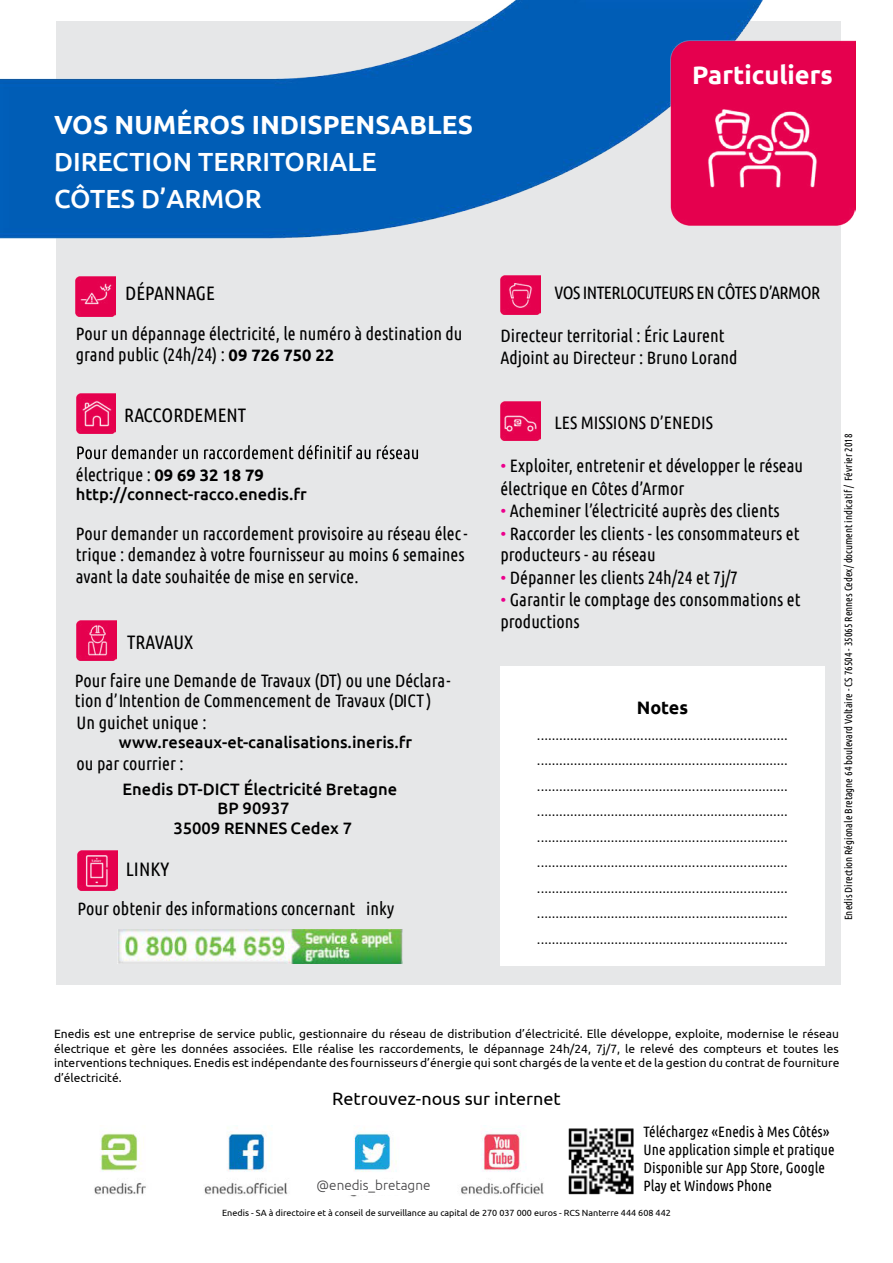
<style>
.page{position:relative;width:893px;height:1263px;background:#fff}
.page>*{position:absolute;margin:0;border:0;box-sizing:border-box;transform-origin:0 0}
.t1{font:500 26.25px/37.2px "Ubuntu";color:#fff}
.t2{font:700 26.25px "Ubuntu";color:#fff}
.t3{font:700 25.5px "Ubuntu";color:#fff}
.t4{font:19.5px "Ubuntu Condensed";color:#000}
.t5{font:18px/21.6px "Ubuntu Condensed";color:#000}
.t6{font:18px "Ubuntu Condensed";letter-spacing:-.03em;color:#000}
.t7{font:18px "Ubuntu";color:#000}
.t8{font:700 18px "Ubuntu";color:#000}
.t9{font:500 16.5px "Ubuntu";color:#000}
.t10{font:300 15px/25.5px "Ubuntu";color:#000;text-align:justify}
.t11{font:15px/18px "Ubuntu Condensed";color:#000}
.t12{font:300 13.5px "Ubuntu";color:#414042}
.t13{font:12px/14.4px "Ubuntu";color:#000;text-align:justify}
.t14{font:10.5px "Ubuntu Condensed";color:#000}
.t15{font:9px "Ubuntu";color:#000}
.s1{font-family:"Ubuntu";font-weight:700;font-size:16.5px}
.s2{color:#ec008c}
</style>
<div class="page">
<div style="left:56px;top:21px;width:785px;height:963px;background:#e6e7e8"></div>
<img style="left:0;top:0;width:805px;height:239px">
<img style="left:670px;top:40px;width:185px;height:185px">
<img style="left:651px;top:46px;width:205px;height:155px">
<svg style="left:77px;top:445px;width:341px;height:14px"></svg>
<img style="left:75px;top:276px;width:41px;height:41px">
<img style="left:76px;top:620px;width:41px;height:41px">
<img style="left:76px;top:393px;width:44px;height:57px">
<img style="left:78px;top:850px;width:39px;height:40px">
<img style="left:78px;top:852px;width:33px;height:39px">
<img style="left:117px;top:930px;width:285px;height:33px">
<div style="left:500px;top:666px;width:324px;height:299px;background:#fff"></div>
<img style="left:94px;top:1128px;width:450px;height:69px">
<div style="left:317px;top:1180px;width:122px;height:15px;background:#fff"></div>
<img style="left:500px;top:401px;width:41px;height:40px">
<img style="left:568px;top:1128px;width:66px;height:67px">
<img style="left:500px;top:275px;width:41px;height:40px">
<h1 class="t2" style="left:54px;top:109px;width:421px">VOS NUMÉROS INDISPENSABLES</h1>
<h1 class="t1" style="left:54px;top:142px;width:324px">DIRECTION TERRITORIALE<br>CÔTES D’ARMOR</h1>
<h2 class="t3" style="left:692px;top:60px;width:142px">Particuliers</h2>
<p class="t4" style="left:125px;top:281px;width:91px">DÉPANNAGE</p>
<p class="t5" style="left:76px;top:322px;width:388px">Pour un dépannage électricité, le numéro à destination du grand public (24h/24) : <span class="s1">09 726 750 22</span></p>
<p class="t4" style="left:124px;top:403px;width:124px">RACCORDEMENT</p>
<p class="t5" style="left:76px;top:463px;width:190px">électrique : <span class="s1">09 69 32 18 79</span></p>
<p class="t9" style="left:76px;top:484px;width:232px">http://connect-racco.enedis.fr</p>
<p class="t5" style="left:76px;top:522px;width:393px">Pour demander un raccordement provisoire au réseau élec&shy;trique : demandez à votre fournisseur au moins 6 semaines avant la date souhaitée de mise en service.</p>
<p class="t4" style="left:127px;top:630px;width:68px">TRAVAUX</p>
<p class="t5" style="left:75px;top:669px;width:377px;line-height:20.9px">Pour faire une Demande de Travaux (DT) ou une Déclara&shy;tion d’Intention de Commencement de Travaux (DICT )<br>Un guichet unique :</p>
<p class="t9" style="left:119px;top:732px;width:295px">www.reseaux-et-canalisations.ineris.fr</p>
<p class="t5" style="left:77px;top:752px;width:108px">ou par courrier :</p>
<p class="t9" style="left:123px;top:779px;width:276px">Enedis DT-DICT Électricité Bretagne</p>
<p class="t9" style="left:218px;top:798px;width:73px">BP 90937</p>
<p class="t9" style="left:173px;top:817px;width:180px">35009 RENNES Cedex 7</p>
<p class="t4" style="left:126px;top:857px;width:45px">LINKY</p>
<p class="t5" style="left:78px;top:898px;width:279px">Pour obtenir des informations concernant</p>
<p class="t5" style="left:366px;top:898px;width:30px">inky</p>
<p class="t6" style="left:554px;top:282px;width:267px">VOS INTERLOCUTEURS EN CÔTES D’ARMOR</p>
<p class="t5" style="left:500px;top:325px;width:239px">Directeur territorial : Éric Laurent<br>Adjoint au Directeur : Bruno Lorand</p>
<p class="t5" style="left:554px;top:411px;width:160px">LES MISSIONS D’ENEDIS</p>
<p class="t5" style="left:500px;top:454px;width:304px;line-height:22.5px"><span class="s2">•</span> Exploiter, entretenir et développer le réseau électrique en Côtes d’Armor</p>
<p class="t5" style="left:500px;top:499px;width:281px"><span class="s2">•</span> Acheminer l’électricité auprès des clients</p>
<p class="t5" style="left:500px;top:522px;width:301px"><span class="s2">•</span> Raccorder les clients - les consommateurs et producteurs - au réseau</p>
<p class="t5" style="left:500px;top:566px;width:239px"><span class="s2">•</span> Dépanner les clients 24h/24 et 7j/7</p>
<p class="t5" style="left:500px;top:588px;width:302px"><span class="s2">•</span> Garantir le comptage des consommations et productions</p>
<p class="t8" style="left:637px;top:697px;width:53px">Notes</p>
<p class="t10" style="left:537px;top:721px;width:252px">.................................................................... .................................................................... .................................................................... .................................................................... .................................................................... .................................................................... .................................................................... .................................................................... ....................................................................</p>
<p class="t14" style="left:842px;top:920px;width:488px;rotate:-90deg">Enedis Direction Régionale Bretagne 64 boulevard Voltaire - CS 76504 - 35065 Rennes Cedex/ document indicatif / Février 2018</p>
<p class="t13" style="left:54px;top:1026px;width:787px">Enedis est une entreprise de service public, gestionnaire du réseau de distribution d’électricité. Elle développe, exploite, modernise le réseau électrique et gère les données associées. Elle réalise les raccordements, le dépannage 24h/24, 7j/7, le relevé des compteurs et toutes les interventions techniques. Enedis est indépendante des fournisseurs d’énergie qui sont chargés de la vente et de la gestion du contrat de fourniture d’électricité.</p>
<p class="t7" style="left:332px;top:1087px;width:230px">Retrouvez-nous sur internet</p>
<p class="t11" style="left:644px;top:1122px;width:193px">Téléchargez «Enedis à Mes Côtés»<br>Une application simple et pratique<br>Disponible sur App Store, Google</p>
<p class="t12" style="left:317px;top:1177px;width:115px">@enedis_bretagne</p>
<p class="t11" style="left:644px;top:1176px;width:130px">Play et Windows Phone</p>
<p class="t15" style="left:222px;top:1207px;width:450px">Enedis - SA à directoire et à conseil de surveillance au capital de 270 037 000 euros - RCS Nanterre 444 608 442</p>
</div>
